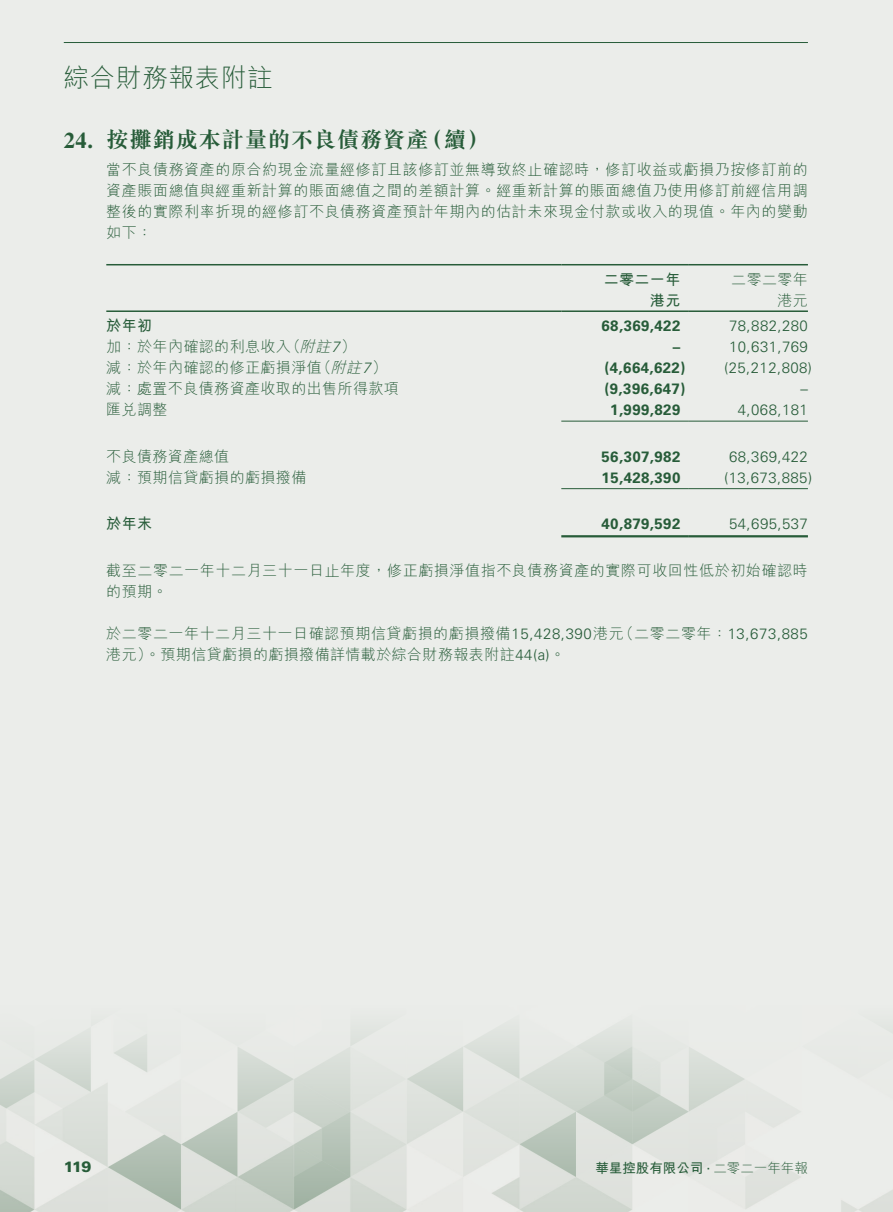
<style>
.page{position:relative;width:893px;height:1212px;background:#ebedea}
.page>*{position:absolute;margin:0;border:0;box-sizing:border-box;transform-origin:0 0}
.t1{font:300 25.5px "M Hei HK";letter-spacing:.03em;color:#275c39}
.t2{font:700 22.5px "M Sung HK";letter-spacing:.025em;color:#275c39}
.t3{font:700 22.5px "Times LT Std";color:#275c39}
.t4{font:300 15px/21px "M Hei HK";letter-spacing:.04em;color:#275c39}
.t5{font:300 15px "Univers LT Std";letter-spacing:.03em;color:#275c39}
.t6{font:700 15px "Univers LT Std";letter-spacing:.03em;color:#275c39}
.t7{font:700 15px "M Hei HK";letter-spacing:.03em;color:#275c39}
.t8{font:italic 300 15px "M Hei HK";color:#275c39}
.t9{font:900 15px "Univers LT Std";color:#275c39}
.t10{font:italic 300 15px "Univers LT Std";color:#275c39}
.t11{font:700 13.5px "M Hei HK";color:#275c39}
.t12{font:300 13.5px "M Hei HK";color:#275c39}
.t13{font:700 12px "Univers LT Std";color:#275c39}
.s1{font-style:normal}
.s2{font-family:"M Hei HK"}
.s3{font-family:"Univers LT Std"}
</style>
<div class="page">
<img style="left:0;top:1031px;width:893px;height:181px">
<hr style="left:64px;top:42px;width:744px;height:1px;background:#275c39">
<hr style="left:106px;top:264px;width:455px;height:1px;background:#275c39">
<hr style="left:561px;top:264px;width:128px;height:1px;background:#275c39">
<hr style="left:689px;top:264px;width:119px;height:1px;background:#275c39">
<hr style="left:106px;top:310px;width:455px;height:2px;background:#275c39">
<hr style="left:561px;top:310px;width:128px;height:2px;background:#275c39">
<hr style="left:689px;top:310px;width:119px;height:2px;background:#275c39">
<hr style="left:561px;top:421px;width:128px;height:1px;background:#275c39">
<hr style="left:689px;top:421px;width:119px;height:1px;background:#275c39">
<hr style="left:561px;top:488px;width:128px;height:1px;background:#275c39">
<hr style="left:689px;top:488px;width:119px;height:1px;background:#275c39">
<hr style="left:561px;top:535px;width:128px;height:2px;background:#275c39">
<hr style="left:689px;top:535px;width:119px;height:2px;background:#275c39">
<h1 class="t1" style="left:64px;top:64px;width:210px">綜合財務報表附註</h1>
<h2 class="t3" style="left:64px;top:127px;width:31px">24.</h2>
<h2 class="t2" style="left:106px;top:124px;width:324px">按攤銷成本計量的不良債務資產</h2>
<h2 class="t2" style="left:421px;top:124px;width:70px">（續(</h2>
<p class="t4" style="left:106px;top:159px;width:703px;text-align:justify">當不良債務資產的原合約現金流量經修訂且該修訂並無導致終止確認時，修訂收益或虧損乃按修訂前的資產賬面總值與經重新計算的賬面總值之間的差額計算。經重新計算的賬面總值乃使用修訂前經信用調整後的實際利率折現的經修訂不良債務資產預計年期內的估計未來現金付款或收入的現值。年內的變動如下：</p>
<p class="t4" style="left:731px;top:268px;width:78px">二零二零年</p>
<p class="t7" style="left:604px;top:268px;width:78px">二零二一年</p>
<p class="t7" style="left:650px;top:289px;width:32px">港元</p>
<p class="t4" style="left:777px;top:289px;width:32px">港元</p>
<p class="t7" style="left:106px;top:315px;width:47px">於年初</p>
<p class="t6" style="left:602px;top:317px;width:80px">68,369,422</p>
<p class="t5" style="left:729px;top:317px;width:80px">78,882,280</p>
<p class="t8" style="left:286px;top:339px;width:50px"><span class="s1">（</span>附註</p>
<p class="t4" style="left:341px;top:336px;width:16px">(</p>
<p class="t4" style="left:106px;top:336px;width:186px">加：於年內確認的利息收入</p>
<p class="t10" style="left:331px;top:338px;width:15px">7</p>
<p class="t6" style="left:673px;top:338px;width:9px">–</p>
<p class="t5" style="left:729px;top:338px;width:80px">10,631,769</p>
<p class="t8" style="left:317px;top:360px;width:50px"><span class="s1">（</span>附註</p>
<p class="t4" style="left:372px;top:357px;width:16px">(</p>
<p class="t4" style="left:106px;top:357px;width:217px">減：於年內確認的修正虧損淨值</p>
<p class="t10" style="left:362px;top:359px;width:15px">7</p>
<p class="t6" style="left:604px;top:359px;width:82px">)4,664,622(</p>
<p class="t5" style="left:724px;top:359px;width:90px">)25,212,808(</p>
<p class="t4" style="left:106px;top:378px;width:294px">減：處置不良債務資產收取的出售所得款項</p>
<p class="t6" style="left:604px;top:380px;width:82px">)9,396,647(</p>
<p class="t5" style="left:800px;top:380px;width:9px">–</p>
<p class="t4" style="left:106px;top:399px;width:63px">匯兌調整</p>
<p class="t6" style="left:610px;top:401px;width:72px">1,999,829</p>
<p class="t5" style="left:738px;top:401px;width:72px">4,068,181</p>
<p class="t4" style="left:106px;top:445px;width:124px">不良債務資產總值</p>
<p class="t6" style="left:602px;top:447px;width:80px">56,307,982</p>
<p class="t5" style="left:729px;top:447px;width:80px">68,369,422</p>
<p class="t4" style="left:106px;top:466px;width:202px">減：預期信貸虧損的虧損撥備</p>
<p class="t6" style="left:602px;top:468px;width:80px">15,428,390</p>
<p class="t5" style="left:724px;top:468px;width:90px">)13,673,885(</p>
<p class="t7" style="left:106px;top:513px;width:47px">於年末</p>
<p class="t4" style="left:106px;top:559px;width:703px">截至二零二一年十二月三十一日止年度，修正虧損淨值指不良債務資產的實際可收回性低於初始確認時的預期。</p>
<p class="t5" style="left:619px;top:624px;width:191px"><span class="s2">（二零二零年：</span>13,673,885</p>
<p class="t6" style="left:602px;top:515px;width:80px">40,879,592</p>
<p class="t5" style="left:729px;top:515px;width:80px">54,695,537</p>
<p class="t4" style="left:106px;top:622px;width:519px">於二零二一年十二月三十一日確認預期信貸虧損的虧損撥備<span class="s3">15,428,390</span>港元港元）。預期信貸虧損的虧損撥備詳情載於綜合財務報表附註<span class="s3">4 4</span> 。<span class="s3">(a(</span></p>
<p class="t9" style="left:64px;top:1157px;width:29px">119</p>
<p class="t12" style="left:713px;top:1161px;width:96px">二零二一年年報</p>
<p class="t11" style="left:595px;top:1158px;width:109px">華星控股有限公司</p>
<p class="t13" style="left:707px;top:1160px;width:5px">·</p>
</div>
